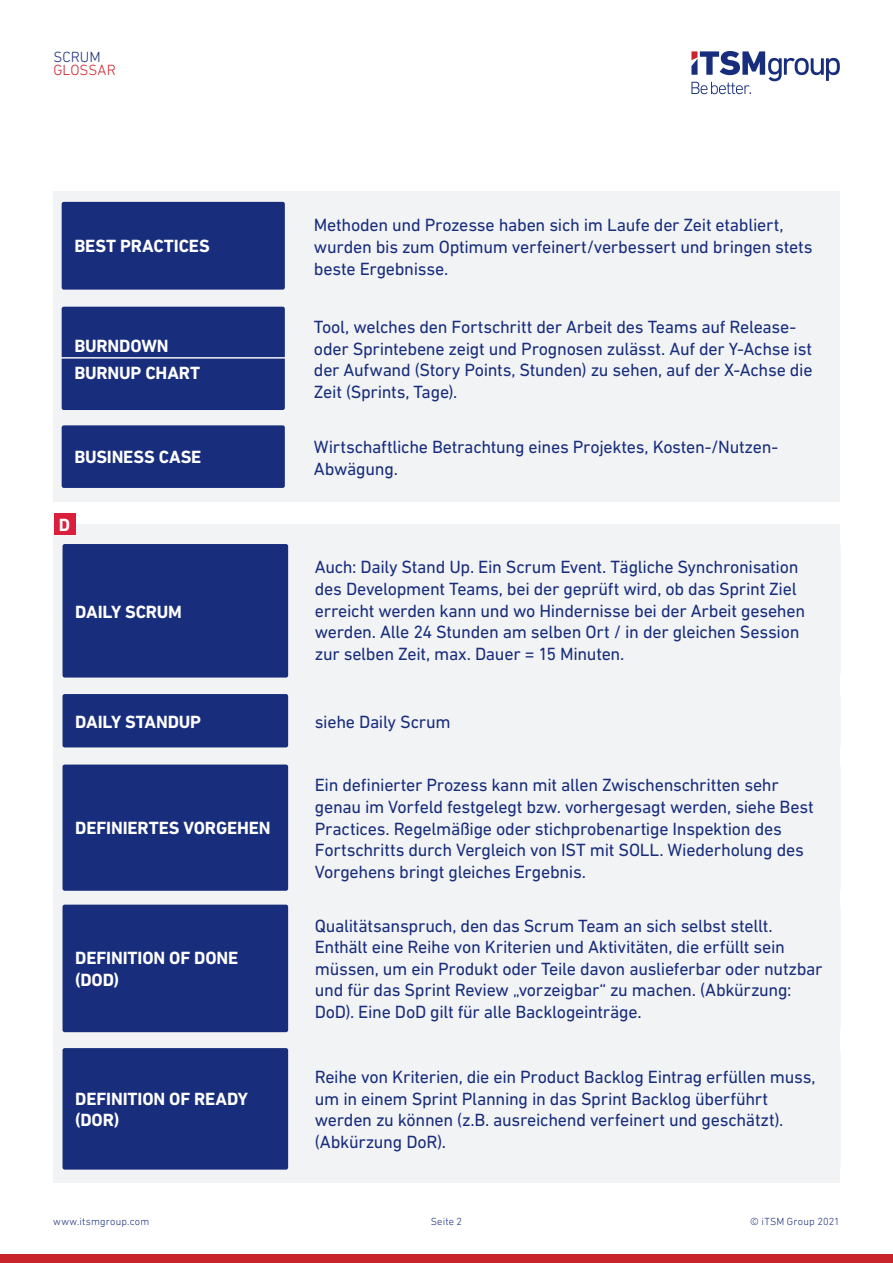
<style>
.page{position:relative;width:893px;height:1263px;background:#fff}
.page>*{position:absolute;margin:0;border:0;box-sizing:border-box;transform-origin:0 0}
.Midhead_03{font:18px/21.6px "DIN Next LT Pro";letter-spacing:-.015em;color:#182d7c}
.Midhead_03-2{font:700 18px/21.6px "DIN Next LT Pro";letter-spacing:-.01em;color:#fff}
.t1{font:300 15px "DIN Next LT Pro";color:#c8242b}
.t2{font:300 15px "DIN Next LT Pro";color:#182d7c}
.t3{font:300 10.5px "DIN Next LT Pro";letter-spacing:.02em;color:#182d7c}
</style>
<div class="page">
<svg style="left:691px;top:51px;width:149px;height:43px"></svg>
<div style="left:0;top:1254px;width:893px;height:9px;background:#c8242b"></div>
<div style="left:53px;top:191px;width:787px;height:311px;background:#f2f3f4"></div>
<div style="left:62px;top:202px;width:223px;height:88px;background:#182d7c;border-radius:2px"></div>
<div style="left:62px;top:307px;width:223px;height:103px;background:#182d7c;border-radius:2px"></div>
<div style="left:62px;top:425px;width:223px;height:63px;background:#182d7c;border-radius:2px"></div>
<hr style="left:60px;top:357px;width:227px;height:2px;background:#f2f3f4">
<div style="left:53px;top:524px;width:787px;height:658px;background:#f2f3f4"></div>
<div style="left:54px;top:513px;width:21px;height:22px;background:#da1f3d"></div>
<div style="left:63px;top:544px;width:225px;height:133px;background:#182d7c;border-radius:2px"></div>
<div style="left:63px;top:694px;width:225px;height:53px;background:#182d7c;border-radius:2px"></div>
<div style="left:63px;top:764px;width:225px;height:127px;background:#182d7c;border-radius:2px"></div>
<div style="left:63px;top:905px;width:225px;height:127px;background:#182d7c;border-radius:2px"></div>
<div style="left:63px;top:1048px;width:225px;height:121px;background:#182d7c;border-radius:2px"></div>
<div style="left:302px;top:764px;width:539px;height:127px;background:#f2f3f4;border-radius:2px"></div>
<div style="left:302px;top:1050px;width:539px;height:118px;background:#f2f3f4;border-radius:2px"></div>
<p class="t2" style="left:53px;top:48px;width:49px">SCRUM</p>
<p class="t1" style="left:53px;top:61px;width:64px">GLOSSAR</p>
<p class="Midhead_03-2" style="left:74px;top:235px;width:137px">BEST PRACTICES</p>
<p class="Midhead_03-2" style="left:74px;top:335px;width:96px">BURNDOWN</p>
<p class="Midhead_03-2" style="left:74px;top:362px;width:127px">BURNUP CHART</p>
<p class="Midhead_03-2" style="left:74px;top:446px;width:129px">BUSINESS CASE</p>
<p class="Midhead_03-2" style="left:59px;top:514px;width:13px">D</p>
<p class="Midhead_03-2" style="left:75px;top:600px;width:108px">DAILY SCRUM</p>
<p class="Midhead_03-2" style="left:75px;top:710px;width:127px">DAILY STANDUP</p>
<p class="Midhead_03-2" style="left:75px;top:817px;width:197px">DEFINIERTES VORGEHEN</p>
<p class="Midhead_03-2" style="left:75px;top:947px;width:165px">DEFINITION OF DONE (DOD)</p>
<p class="Midhead_03-2" style="left:75px;top:1088px;width:174px">DEFINITION OF READY (DOR)</p>
<p class="Midhead_03" style="left:314px;top:214px;width:500px">Methoden und Prozesse haben sich im Laufe der Zeit etabliert, wurden bis zum Optimum verfeinert/verbessert und bringen stets beste Ergebnisse.</p>
<p class="Midhead_03" style="left:314px;top:316px;width:500px">Tool, welches den Fortschritt der Arbeit des Teams auf Release&shy;oder Sprintebene zeigt und Prognosen zulässt. Auf der Y-Achse ist der Aufwand (Story Points, Stunden) zu sehen, auf der X-Achse die Zeit (Sprints, Tage).</p>
<p class="Midhead_03" style="left:314px;top:436px;width:466px">Wirtschaftliche Betrachtung eines Projektes, Kosten-/Nutzen-<br>Abwägung.</p>
<p class="Midhead_03" style="left:315px;top:556px;width:492px">Auch: Daily Stand Up. Ein Scrum Event. Tägliche Synchronisation des Development Teams, bei der geprüft wird, ob das Sprint Ziel erreicht werden kann und wo Hindernisse bei der Arbeit gesehen werden. Alle 24 Stunden am selben Ort / in der gleichen Session zur selben Zeit, max. Dauer = 15 Minuten.</p>
<p class="Midhead_03" style="left:315px;top:711px;width:137px">siehe Daily Scrum</p>
<p class="Midhead_03" style="left:315px;top:774px;width:500px">Ein definierter Prozess kann mit allen Zwischenschritten sehr genau im Vorfeld festgelegt bzw. vorhergesagt werden, siehe Best Practices. Regelmäßige oder stichprobenartige Inspektion des Fortschritts durch Vergleich von IST mit SOLL. Wiederholung des Vorgehens bringt gleiches Ergebnis.</p>
<p class="Midhead_03" style="left:315px;top:914px;width:509px">Qualitätsanspruch, den das Scrum Team an sich selbst stellt.<br>Enthält eine Reihe von Kriterien und Aktivitäten, die erfüllt sein müssen, um ein Produkt oder Teile davon auslieferbar oder nutzbar und für das Sprint Review „vorzeigbar“ zu machen. (Abkürzung:<br>DoD). Eine DoD gilt für alle Backlogeinträge.</p>
<p class="Midhead_03" style="left:315px;top:1066px;width:502px">Reihe von Kriterien, die ein Product Backlog Eintrag erfüllen muss, um in einem Sprint Planning in das Sprint Backlog überführt werden zu können (z.B. ausreichend verfeinert und geschätzt). (Abkürzung DoR).</p>
<p class="t3" style="left:53px;top:1215px;width:98px">www.itsmgroup.com</p>
<p class="t3" style="left:431px;top:1215px;width:33px">Seite 2</p>
<p class="t3" style="left:750px;top:1215px;width:91px">© iTSM Group 2021</p>
</div>
